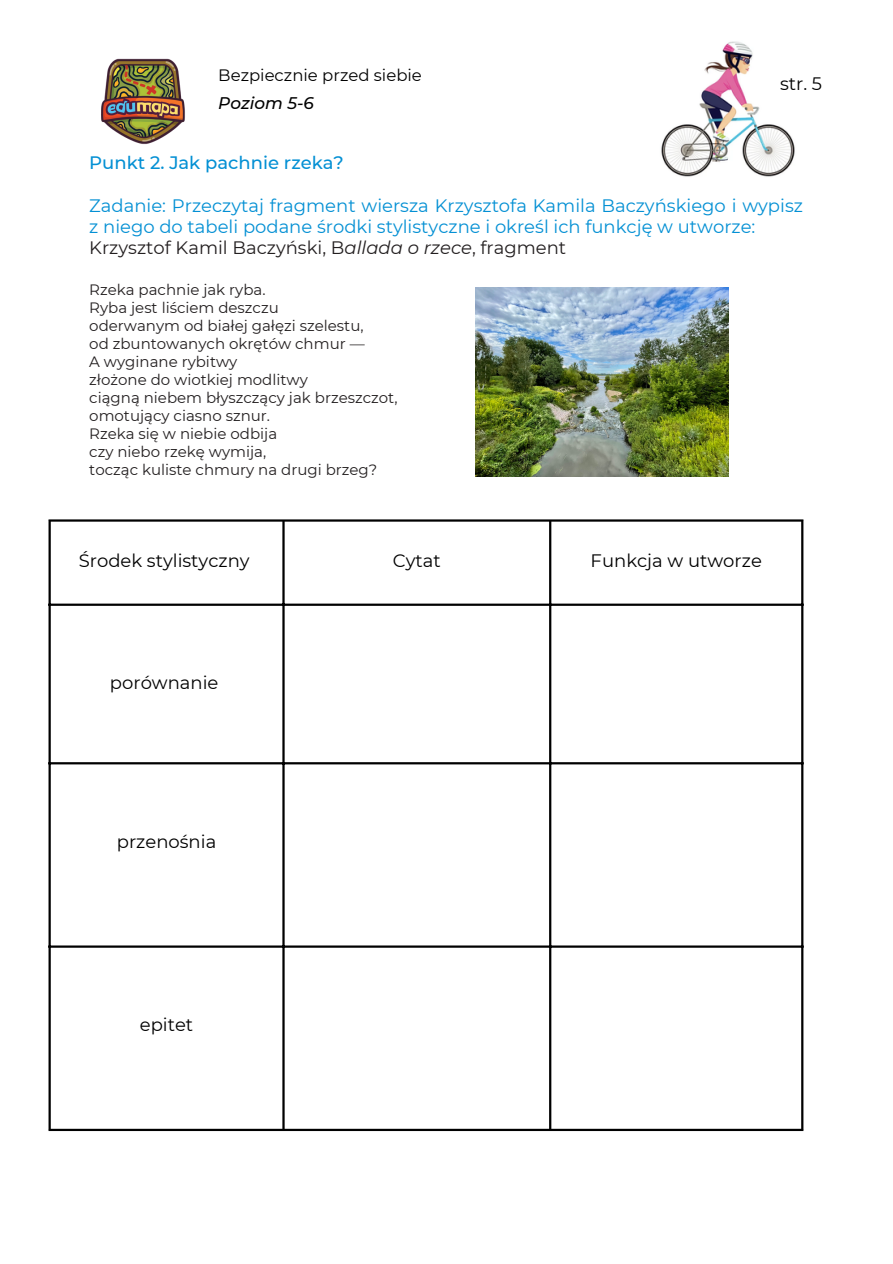
<style>
.page{position:relative;width:893px;height:1264px;background:#fff}
.page>*{position:absolute;margin:0;border:0;box-sizing:border-box;transform-origin:0 0}
.t1{font:18px/21.3px "Montserrat";color:#0490d4}
.t2{font:18px "Montserrat";color:#000}
.t3{font:18px "Montserrat";color:#231f20}
.t4{font:500 18px "Montserrat";color:#0490d4}
.t5{font:italic 500 16.8px "Montserrat";color:#000}
.t6{font:16.5px "Montserrat";color:#000}
.t7{font:15px "Montserrat";color:#231f20}
.s1{font-style:italic}
</style>
<div class="page">
<img style="left:101px;top:58px;width:84px;height:87px">
<img style="left:661px;top:41px;width:134px;height:136px">
<img style="left:475px;top:287px;width:253px;height:189px">
<hr style="left:48px;top:521px;width:3px;height:607px;background:#000">
<hr style="left:282px;top:521px;width:2px;height:607px;background:#000">
<hr style="left:549px;top:521px;width:2px;height:607px;background:#000">
<hr style="left:801px;top:521px;width:2px;height:607px;background:#000">
<hr style="left:48px;top:519px;width:755px;height:2px;background:#000">
<hr style="left:48px;top:603px;width:755px;height:3px;background:#000">
<hr style="left:48px;top:762px;width:755px;height:2px;background:#000">
<hr style="left:48px;top:945px;width:755px;height:2px;background:#000">
<hr style="left:48px;top:1128px;width:755px;height:2px;background:#000">
<p class="t6" style="left:218px;top:65px;width:205px">Bezpiecznie przed siebie</p>
<p class="t5" style="left:218px;top:92px;width:97px">Poziom 5-6</p>
<p class="t2" style="left:780px;top:72px;width:44px">str. 5</p>
<p class="t4" style="left:89px;top:151px;width:256px">Punkt 2. Jak pachnie rzeka?</p>
<p class="t1" style="left:89px;top:194px;width:715px">Zadanie: Przeczytaj fragment wiersza Krzysztofa Kamila Baczyńskiego i wypisz z niego do tabeli podane środki stylistyczne i określ ich funkcję w utworze:</p>
<p class="t3" style="left:89px;top:237px;width:478px">Krzysztof Kamil Baczyński, B<span class="s1">allada o rzece</span>, fragment</p>
<p class="t7" style="left:89px;top:280px;width:178px">Rzeka pachnie jak ryba.</p>
<p class="t7" style="left:89px;top:298px;width:191px">Ryba jest liściem deszczu</p>
<p class="t7" style="left:89px;top:316px;width:276px">oderwanym od białej gałęzi szelestu,</p>
<p class="t7" style="left:89px;top:334px;width:277px">od zbuntowanych okrętów chmur —</p>
<p class="t7" style="left:89px;top:352px;width:150px">A wyginane rybitwy</p>
<p class="t7" style="left:89px;top:370px;width:220px">złożone do wiotkiej modlitwy</p>
<p class="t7" style="left:89px;top:388px;width:310px">ciągną niebem błyszczący jak brzeszczot,</p>
<p class="t7" style="left:89px;top:406px;width:182px">omotujący ciasno sznur.</p>
<p class="t7" style="left:89px;top:424px;width:189px">Rzeka się w niebie odbija</p>
<p class="t7" style="left:89px;top:442px;width:178px">czy niebo rzekę wymija,</p>
<p class="t7" style="left:89px;top:460px;width:289px">tocząc kuliste chmury na drugi brzeg?</p>
<p class="t2" style="left:79px;top:549px;width:172px">Środek stylistyczny</p>
<p class="t2" style="left:393px;top:549px;width:49px">Cytat</p>
<p class="t2" style="left:590px;top:549px;width:173px">Funkcja w utworze</p>
<p class="t2" style="left:110px;top:671px;width:110px">porównanie</p>
<p class="t2" style="left:117px;top:830px;width:101px">przenośnia</p>
<p class="t2" style="left:140px;top:1013px;width:55px">epitet</p>
</div>
